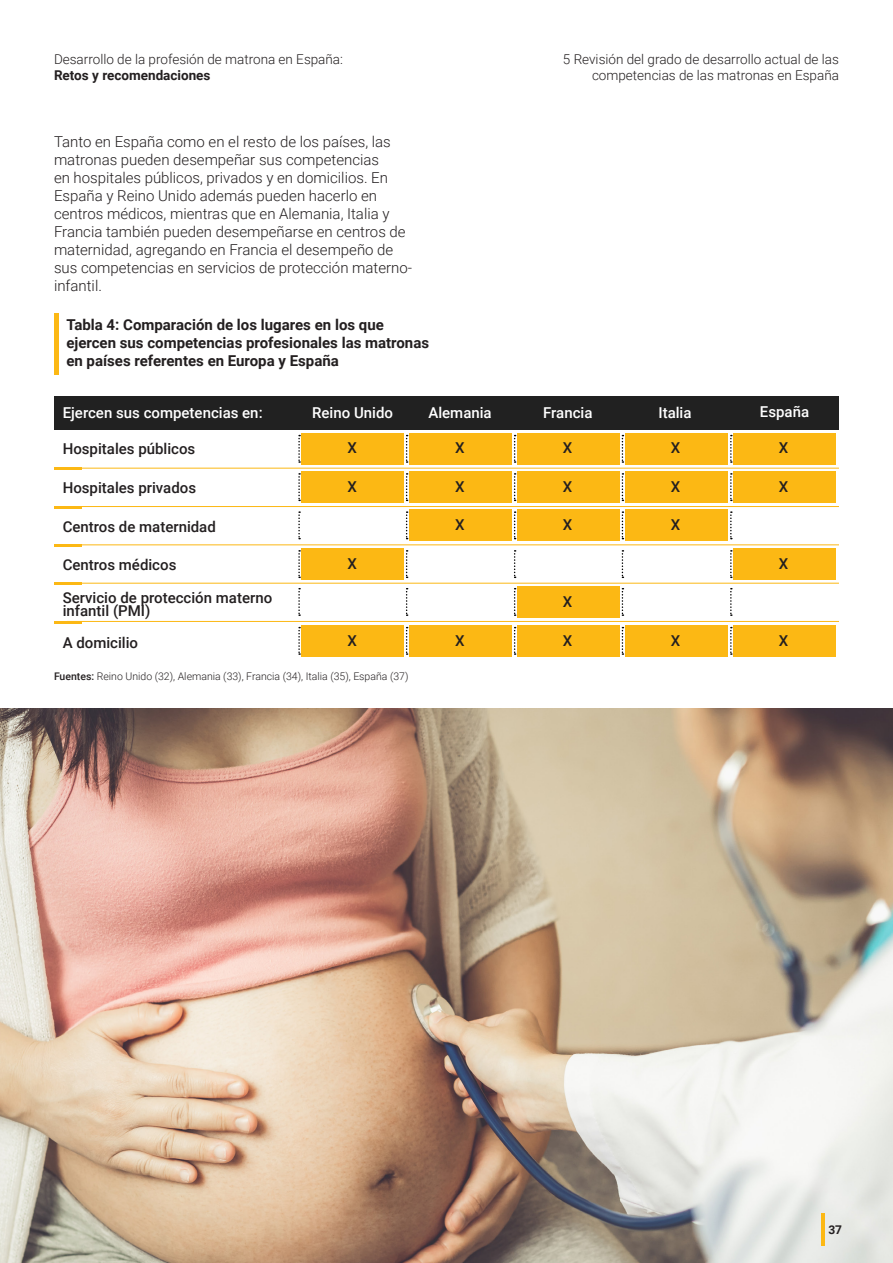
<style>
.page{position:relative;width:893px;height:1263px;background:#fff}
.page>*{position:absolute;margin:0;border:0;box-sizing:border-box;transform-origin:0 0}
.t1{font:300 15px/18px "Roboto";color:#231f20}
.t2{font:500 15px/13.5px "Roboto";color:#231f20}
.t3{font:700 15px/18px "Roboto";color:#231f20}
.t4{font:500 15px "Roboto";color:#fff}
.t5{font:300 13.5px/16.2px "Roboto";color:#231f20;text-align:right}
.t6{font:700 13.5px "Roboto";color:#231f20}
.t7{font:700 12px "Roboto";color:#231f20}
.t8{font:300 10.5px "Roboto";color:#231f20}
.s1{font-weight:500}
</style>
<div class="page">
<img style="left:0;top:709px;width:893px;height:554px">
<div style="left:733px;top:433px;width:103px;height:31px;background:#fcb814"></div>
<div style="left:625px;top:433px;width:103px;height:31px;background:#fcb814"></div>
<div style="left:517px;top:433px;width:103px;height:31px;background:#fcb814"></div>
<div style="left:409px;top:433px;width:103px;height:31px;background:#fcb814"></div>
<div style="left:301px;top:433px;width:103px;height:31px;background:#fcb814"></div>
<hr style="left:54px;top:314px;width:4px;height:61px;background:#fcb814">
<div style="left:54px;top:396px;width:785px;height:34px;background:#212121"></div>
<hr style="left:54px;top:468px;width:28px;height:2px;background:#fcb814">
<hr style="left:67px;top:468px;width:772px;height:1px;background:#fcb814">
<hr style="left:54px;top:544px;width:28px;height:3px;background:#fcb814">
<hr style="left:67px;top:544px;width:772px;height:1px;background:#fcb814">
<hr style="left:54px;top:506px;width:28px;height:2px;background:#fcb814">
<hr style="left:67px;top:506px;width:772px;height:1px;background:#fcb814">
<hr style="left:54px;top:583px;width:28px;height:2px;background:#fcb814">
<hr style="left:67px;top:583px;width:772px;height:1px;background:#fcb814">
<hr style="left:54px;top:621px;width:28px;height:2px;background:#fcb814">
<hr style="left:67px;top:621px;width:772px;height:1px;background:#fcb814">
<svg style="left:406px;top:435px;width:2px;height:28px"></svg>
<svg style="left:298px;top:435px;width:2px;height:28px"></svg>
<svg style="left:514px;top:435px;width:2px;height:28px"></svg>
<svg style="left:622px;top:435px;width:1px;height:28px"></svg>
<svg style="left:730px;top:435px;width:2px;height:28px"></svg>
<hr style="left:821px;top:1213px;width:3px;height:33px;background:#fcb814">
<div style="left:733px;top:472px;width:103px;height:31px;background:#fcb814"></div>
<div style="left:625px;top:472px;width:103px;height:31px;background:#fcb814"></div>
<div style="left:517px;top:472px;width:103px;height:31px;background:#fcb814"></div>
<div style="left:409px;top:472px;width:103px;height:31px;background:#fcb814"></div>
<div style="left:301px;top:472px;width:103px;height:31px;background:#fcb814"></div>
<svg style="left:406px;top:473px;width:2px;height:28px"></svg>
<svg style="left:298px;top:473px;width:2px;height:28px"></svg>
<svg style="left:514px;top:473px;width:2px;height:28px"></svg>
<svg style="left:622px;top:473px;width:1px;height:28px"></svg>
<svg style="left:730px;top:473px;width:2px;height:28px"></svg>
<div style="left:625px;top:510px;width:103px;height:31px;background:#fcb814"></div>
<div style="left:517px;top:510px;width:103px;height:31px;background:#fcb814"></div>
<div style="left:409px;top:510px;width:103px;height:31px;background:#fcb814"></div>
<svg style="left:406px;top:511px;width:2px;height:28px"></svg>
<svg style="left:298px;top:511px;width:2px;height:28px"></svg>
<svg style="left:514px;top:511px;width:2px;height:28px"></svg>
<svg style="left:622px;top:511px;width:1px;height:28px"></svg>
<svg style="left:730px;top:511px;width:2px;height:28px"></svg>
<div style="left:733px;top:549px;width:103px;height:31px;background:#fcb814"></div>
<div style="left:301px;top:549px;width:103px;height:31px;background:#fcb814"></div>
<svg style="left:406px;top:550px;width:2px;height:28px"></svg>
<svg style="left:298px;top:550px;width:2px;height:28px"></svg>
<svg style="left:514px;top:550px;width:2px;height:28px"></svg>
<svg style="left:622px;top:550px;width:1px;height:28px"></svg>
<svg style="left:730px;top:550px;width:2px;height:28px"></svg>
<div style="left:517px;top:586px;width:103px;height:31px;background:#fcb814"></div>
<svg style="left:406px;top:588px;width:2px;height:28px"></svg>
<svg style="left:298px;top:588px;width:2px;height:28px"></svg>
<svg style="left:514px;top:588px;width:2px;height:28px"></svg>
<svg style="left:622px;top:588px;width:1px;height:28px"></svg>
<svg style="left:730px;top:588px;width:2px;height:28px"></svg>
<div style="left:733px;top:625px;width:103px;height:31px;background:#fcb814"></div>
<div style="left:625px;top:625px;width:103px;height:31px;background:#fcb814"></div>
<div style="left:517px;top:625px;width:103px;height:31px;background:#fcb814"></div>
<div style="left:409px;top:625px;width:103px;height:31px;background:#fcb814"></div>
<div style="left:301px;top:625px;width:103px;height:31px;background:#fcb814"></div>
<svg style="left:406px;top:627px;width:2px;height:28px"></svg>
<svg style="left:298px;top:627px;width:2px;height:28px"></svg>
<svg style="left:514px;top:627px;width:2px;height:28px"></svg>
<svg style="left:622px;top:627px;width:1px;height:28px"></svg>
<svg style="left:730px;top:627px;width:2px;height:28px"></svg>
<p class="t5" style="left:54px;top:51px;width:291px">Desarrollo de la profesión de matrona en España:</p>
<p class="t6" style="left:54px;top:66px;width:158px">Retos y recomendaciones</p>
<p class="t1" style="left:54px;top:132px;width:360px">Tanto en España como en el resto de los países, las matronas pueden desempeñar sus competencias<br>en hospitales públicos, privados y en domicilios. En España y Reino Unido además pueden hacerlo en centros médicos, mientras que en Alemania, Italia y Francia también pueden desempeñarse en centros de maternidad, agregando en Francia el desempeño de sus competencias en servicios de protección materno&shy;infantil.</p>
<p class="t3" style="left:66px;top:315px;width:364px">Tabla 4: Comparación de los lugares en los que ejercen sus competencias profesionales las matronas en países referentes en Europa y España</p>
<p class="t5" style="left:563px;top:51px;width:278px">5 Revisión del grado de desarrollo actual de las competencias de las matronas en España</p>
<p class="t4" style="left:63px;top:402px;width:201px">Ejercen sus competencias en:</p>
<p class="t2" style="left:63px;top:441px;width:134px">Hospitales públicos</p>
<p class="t2" style="left:63px;top:480px;width:135px">Hospitales privados</p>
<p class="t2" style="left:63px;top:519px;width:155px">Centros de maternidad</p>
<p class="t2" style="left:63px;top:557px;width:115px">Centros médicos</p>
<p class="t2" style="left:63px;top:590px;width:211px">Servicio de protección materno infantil (PMI)</p>
<p class="t2" style="left:63px;top:635px;width:77px">A domicilio</p>
<p class="t4" style="left:312px;top:402px;width:82px">Reino Unido</p>
<p class="t4" style="left:428px;top:402px;width:65px">Alemania</p>
<p class="t4" style="left:543px;top:402px;width:51px">Francia</p>
<p class="t4" style="left:658px;top:402px;width:35px">Italia</p>
<p class="t4" style="left:760px;top:402px;width:51px">España</p>
<p class="t2" style="left:347px;top:441px;width:11px">X</p>
<p class="t2" style="left:455px;top:441px;width:11px">X</p>
<p class="t2" style="left:563px;top:441px;width:11px">X</p>
<p class="t2" style="left:671px;top:441px;width:11px">X</p>
<p class="t2" style="left:779px;top:441px;width:11px">X</p>
<p class="t2" style="left:347px;top:479px;width:11px">X</p>
<p class="t2" style="left:455px;top:479px;width:11px">X</p>
<p class="t2" style="left:563px;top:479px;width:11px">X</p>
<p class="t2" style="left:671px;top:479px;width:11px">X</p>
<p class="t2" style="left:779px;top:479px;width:11px">X</p>
<p class="t2" style="left:455px;top:517px;width:11px">X</p>
<p class="t2" style="left:563px;top:517px;width:11px">X</p>
<p class="t2" style="left:671px;top:517px;width:11px">X</p>
<p class="t2" style="left:347px;top:556px;width:11px">X</p>
<p class="t2" style="left:779px;top:556px;width:11px">X</p>
<p class="t2" style="left:563px;top:594px;width:11px">X</p>
<p class="t2" style="left:347px;top:633px;width:11px">X</p>
<p class="t2" style="left:455px;top:633px;width:11px">X</p>
<p class="t2" style="left:563px;top:633px;width:11px">X</p>
<p class="t2" style="left:671px;top:633px;width:11px">X</p>
<p class="t2" style="left:779px;top:633px;width:11px">X</p>
<p class="t8" style="left:54px;top:669px;width:356px"><span class="s1">Fuentes:</span> Reino Unido (32), Alemania (33), Francia (34), Italia (35), España (37)</p>
<p class="t7" style="left:828px;top:1221px;width:15px">37</p>
</div>
